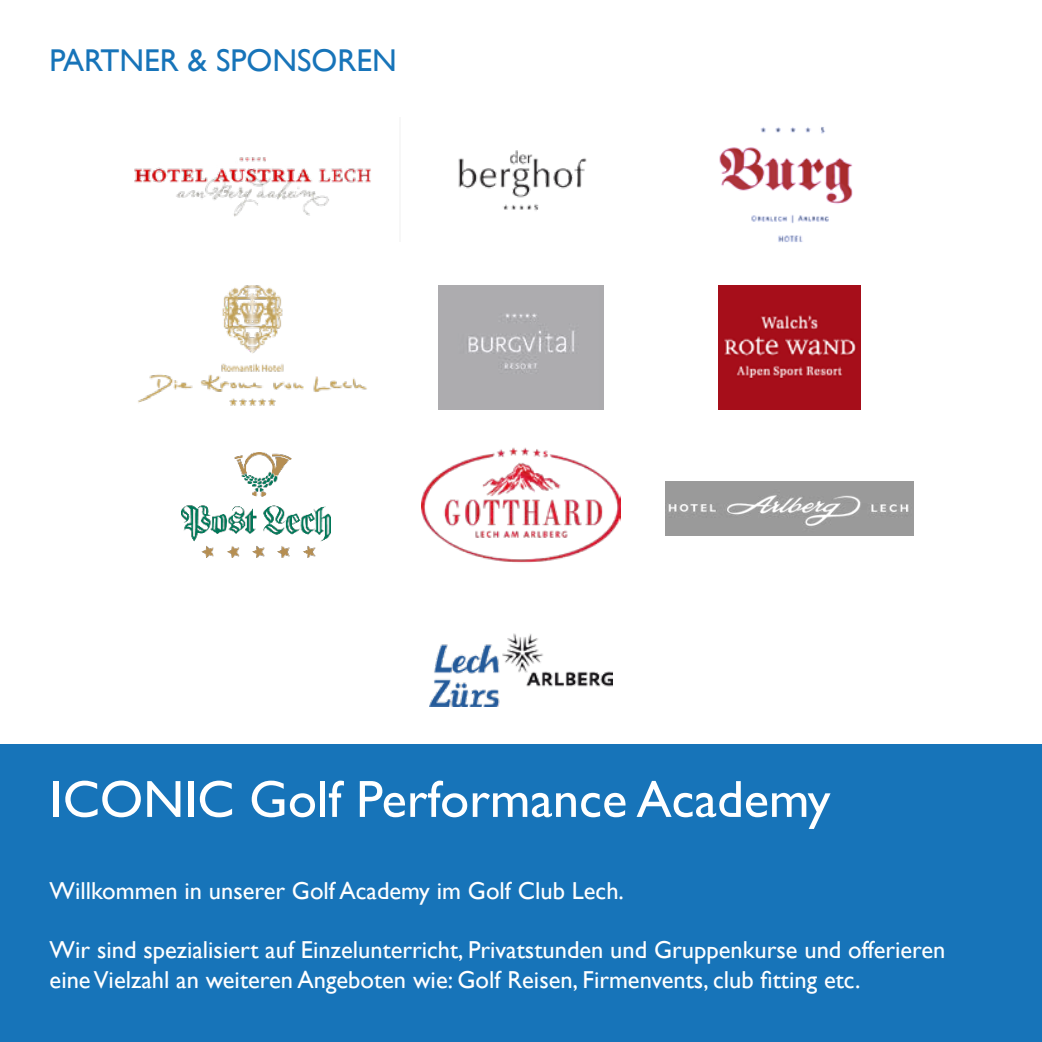
<style>
.page{position:relative;width:1042px;height:1042px;background:#fff}
.page>*{position:absolute;margin:0;border:0;box-sizing:border-box;transform-origin:0 0}
.t1{font:52.5px "Gill Sans";color:#fff}
.t2{font:31.5px "Gill Sans";color:#1774b9}
.t3{font:24.5px/29.4px "Gill Sans";color:#fff}
</style>
<div class="page">
<div style="left:0;top:744px;width:1042px;height:298px;background:#1774b9"></div>
<img style="left:134px;top:157px;width:237px;height:60px">
<img style="left:458px;top:150px;width:129px;height:61px">
<img style="left:138px;top:285px;width:229px;height:121px">
<img style="left:719px;top:127px;width:134px;height:115px">
<div style="left:438px;top:285px;width:166px;height:124px;background:#adacaf"></div>
<img style="left:429px;top:633px;width:184px;height:73px">
<img style="left:719px;top:285px;width:141px;height:124px">
<img style="left:422px;top:447px;width:198px;height:116px">
<img style="left:182px;top:452px;width:149px;height:105px">
<img style="left:666px;top:481px;width:248px;height:55px">
<p class="t2" style="left:50px;top:42px;width:349px">PARTNER &amp; SPONSOREN</p>
<h1 class="t1" style="left:50px;top:768px;width:782px">ICONIC Golf Performance Academy</h1>
<p class="t3" style="left:50px;top:876px;width:576px">Willkommen in unserer Golf Academy im Golf Club Lech.</p>
<p class="t3" style="left:50px;top:935px;width:897px">Wir sind spezialisiert auf Einzelunterricht, Privatstunden und Gruppenkurse und offerieren eine Vielzahl an weiteren Angeboten wie: Golf Reisen, Firmenvents, club fitting etc.</p>
</div>
